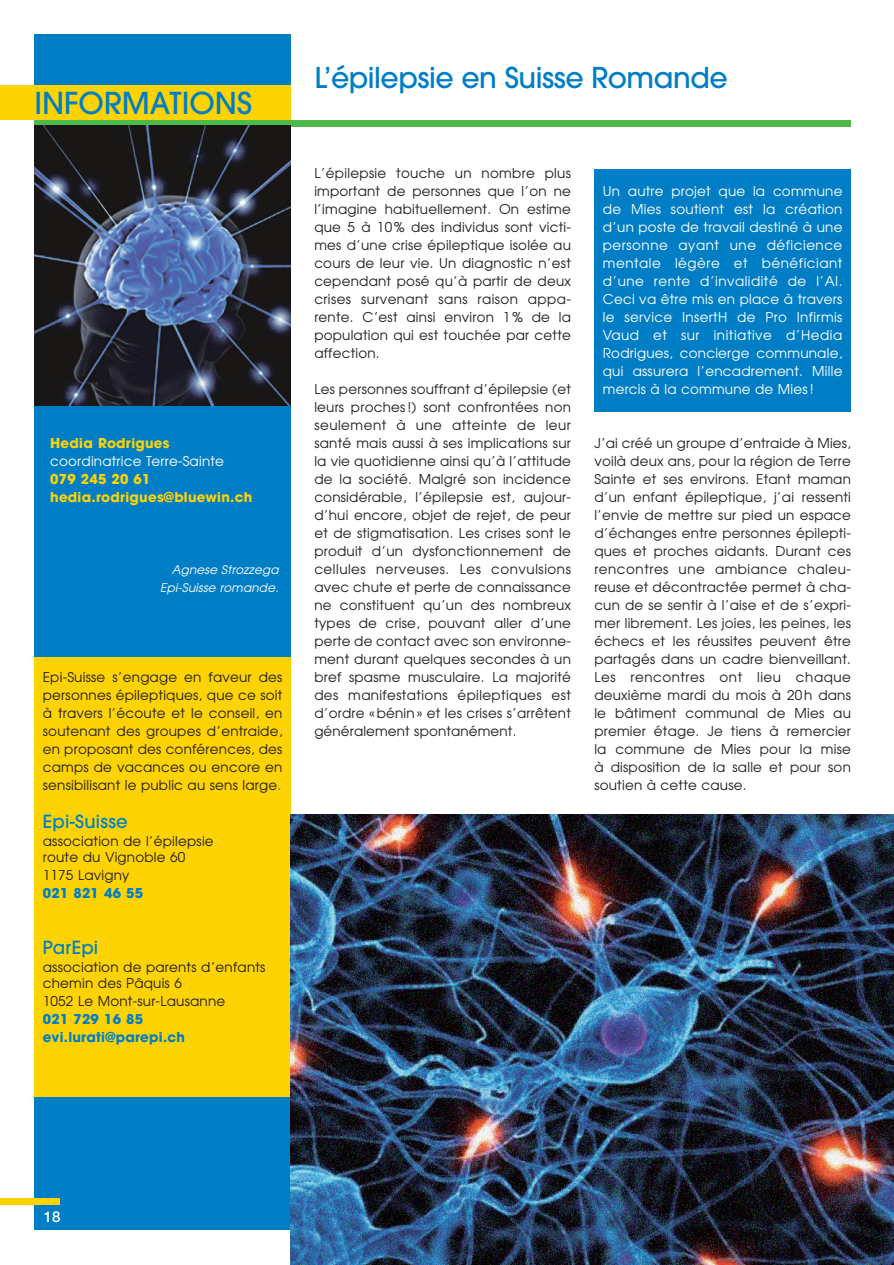
<style>
.page{position:relative;width:894px;height:1265px;background:#fff}
.page>*{position:absolute;margin:0;border:0;box-sizing:border-box;transform-origin:0 0}
.t1{font:500 30px "Avant Garde";color:#007ec5}
.t2{font:500 28.5px "Avant Garde";letter-spacing:-.015em;color:#007ec5}
.t3{font:500 18px "Avant Garde";letter-spacing:.015em;color:#007ec5}
.t4{font:500 15px "Helvetica Neue";color:#fff}
.t5{font:13.5px/18px "Avant Garde";letter-spacing:.015em;color:#231f20;text-align:justify}
.t6{font:13.5px/18px "Avant Garde";letter-spacing:.015em;color:#fff;text-align:justify}
.t7{font:700 13.5px/18px "Avant Garde";letter-spacing:.02em;color:#fed304}
.t8{font:700 13.5px/18px "Avant Garde";letter-spacing:.02em;color:#007ec5}
.t9{font:italic 12px/18px "Avant Garde";color:#fff;text-align:right}
.s1{color:#007ec5}
</style>
<div class="page">
<img style="left:0;top:34px;width:894px;height:1230px">
<h1 class="t1" style="left:34px;top:92px;width:219px">INFORMATIONS</h1>
<p class="t7" style="left:50px;top:435px;width:121px">Hedia Rodrigues</p>
<p class="t6" style="left:50px;top:453px;width:175px">coordinatrice Terre-Sainte</p>
<p class="t7" style="left:50px;top:471px;width:203px">079 245 20 61 hedia.rodrigues@bluewin.ch</p>
<p class="t9" style="left:160px;top:561px;width:122px">Agnese Strozzega<br>Epi-Suisse romande.</p>
<p class="t5" style="left:43px;top:669px;width:241px">Epi-Suisse s’engage en faveur des personnes épileptiques, que ce soit à travers l’écoute et le conseil, en soutenant des groupes d’entraide, en proposant des conférences, des camps de vacances ou encore en sensibilisant le public au sens large<span class="s1">.</span></p>
<h3 class="t3" style="left:43px;top:814px;width:87px">Epi-Suisse</h3>
<p class="t5" style="left:43px;top:834px;width:172px;line-height:16.2px">association de l’épilepsie route du Vignoble 60</p>
<p class="t5" style="left:43px;top:867px;width:88px">1175 Lavigny</p>
<p class="t8" style="left:43px;top:885px;width:102px">021 821 46 55</p>
<h3 class="t3" style="left:43px;top:940px;width:57px">ParEpi</h3>
<p class="t5" style="left:43px;top:960px;width:224px;line-height:16.2px">association de parents d’enfants chemin des Pâquis 6</p>
<p class="t5" style="left:43px;top:993px;width:184px">1052 Le Mont-sur-Lausanne</p>
<p class="t8" style="left:43px;top:1011px;width:144px">021 729 16 85 evi.lurati@parepi.ch</p>
<h2 class="t2" style="left:314px;top:67px;width:415px">L’épilepsie en Suisse Romande</h2>
<p class="t5" style="left:314px;top:165px;width:258px">L’épilepsie touche un nombre plus important de personnes que l’on ne l’imagine habituellement. On estime que 5 à 10% des individus sont victi&shy;mes d’une crise épileptique isolée au cours de leur vie. Un diagnostic n’est cependant posé qu’à partir de deux crises survenant sans raison appa&shy;rente. C’est ainsi environ 1% de la population qui est touchée par cette affection.</p>
<p class="t5" style="left:314px;top:381px;width:258px">Les personnes souffrant d’épilepsie (et leurs proches!) sont confrontées non seulement à une atteinte de leur santé mais aussi à ses implications sur la vie quotidienne ainsi qu’à l’attitude de la société. Malgré son incidence considérable, l’épilepsie est, aujour&shy;d’hui encore, objet de rejet, de peur et de stigmatisation. Les crises sont le produit d’un dysfonctionnement de cellules nerveuses. Les convulsions avec chute et perte de connaissance ne constituent qu’un des nombreux types de crise, pouvant aller d’une perte de contact avec son environne&shy;ment durant quelques secondes à un bref spasme musculaire. La majorité des manifestations épileptiques est d’ordre «bénin» et les crises s’arrêtent généralement spontanément.</p>
<p class="t6" style="left:603px;top:183px;width:241px">Un autre projet que la commune de Mies soutient est la création d’un poste de travail destiné à une personne ayant une déficience mentale légère et bénéficiant d’une rente d’invalidité de l’AI.<br>Ceci va être mis en place à travers le service InsertH de Pro Infirmis Vaud et sur initiative d’Hedia Rodrigues, concierge communale, qui assurera l’encadrement. Mille mercis à la commune de Mies!</p>
<p class="t5" style="left:594px;top:435px;width:258px">J’ai créé un groupe d’entraide à Mies, voilà deux ans, pour la région de Terre Sainte et ses environs. Etant maman d’un enfant épileptique, j’ai ressenti l’envie de mettre sur pied un espace d’échanges entre personnes épilepti&shy;ques et proches aidants. Durant ces rencontres une ambiance chaleu&shy;reuse et décontractée permet à cha&shy;cun de se sentir à l’aise et de s’expri&shy;mer librement. Les joies, les peines, les échecs et les réussites peuvent être partagés dans un cadre bienveillant.<br>Les rencontres ont lieu chaque deuxième mardi du mois à 20h dans le bâtiment communal de Mies au premier étage. Je tiens à remercier la commune de Mies pour la mise à disposition de la salle et pour son soutien à cette cause.</p>
<p class="t4" style="left:44px;top:1210px;width:18px">18</p>
</div>
